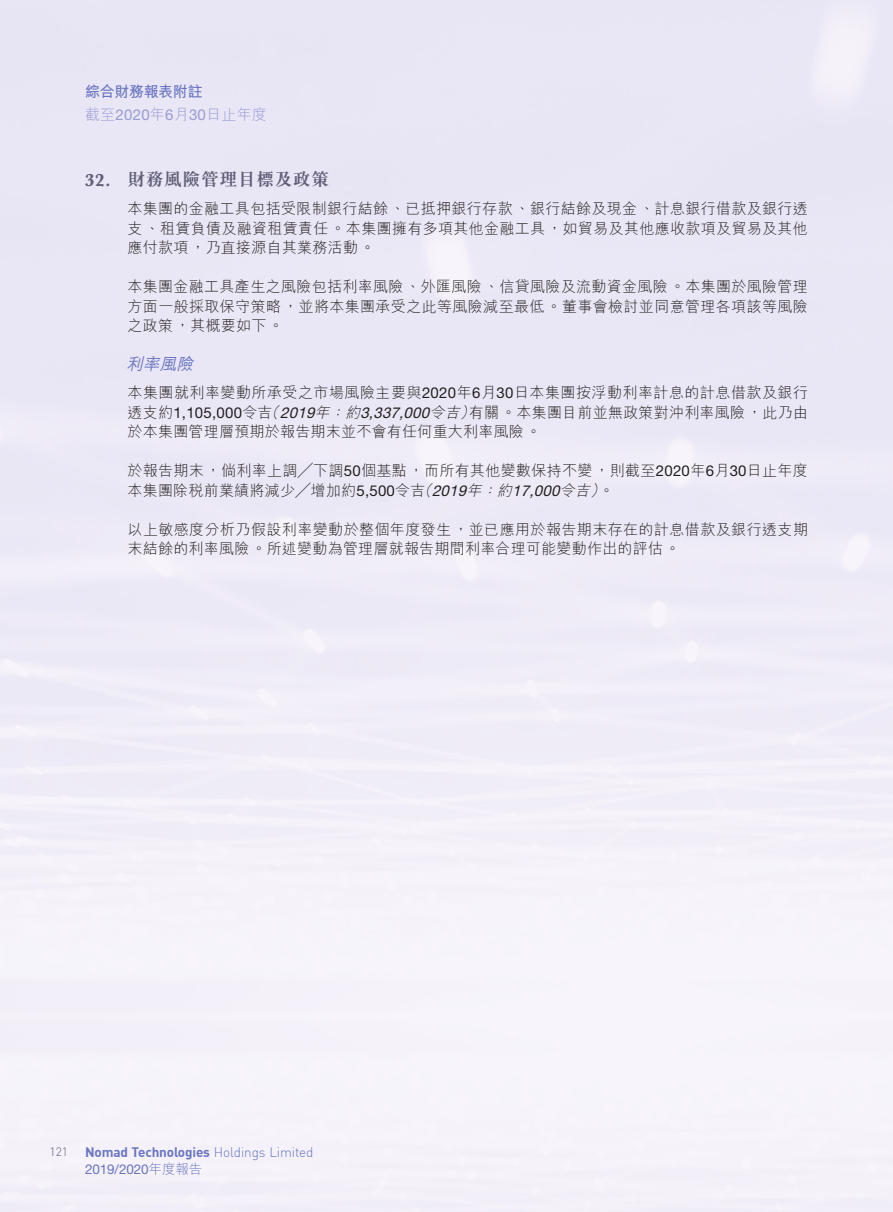
<style>
.page{position:relative;width:893px;height:1212px;background:#fff}
.page>*{position:absolute;margin:0;border:0;box-sizing:border-box;transform-origin:0 0}
.t1{font:700 18px "M Sung HK";letter-spacing:.02em;color:#615f78}
.t2{font:italic 500 16.5px "M Hei HK";color:#6975c0}
.t3{font:300 15px/19.5px "M Hei HK";letter-spacing:.02em;color:#231f20;text-align:justify}
.t4{font:300 15px "M Hei HK";letter-spacing:.015em;color:#999bd4}
.t5{font:700 15px "M Hei HK";letter-spacing:-.02em;color:#6975c0}
.t6{font:700 13.5px "DIN";letter-spacing:-.01em;color:#6975c0}
.t7{font:13.5px "Helvetica Neue LT Std";letter-spacing:-.01em;color:#6975c0}
.t8{font:300 12px "DIN";color:#615f78}
.s1{font-family:"Helvetica Neue LT Std";font-weight:400}
.s2{font-style:italic}
.s3{font-family:"Helvetica Neue LT Std";font-weight:400;font-style:italic}
.s4{font-weight:300}
.s5{font-family:"M Hei HK";font-weight:300}
</style>
<div class="page">
<p class="t5" style="left:85px;top:81px;width:119px">綜合財務報表附註</p>
<p class="t4" style="left:85px;top:104px;width:183px">截至<span class="s1">2020</span>年<span class="s1">6</span>月<span class="s1">30</span>日止年度</p>
<p class="t1" style="left:85px;top:167px;width:246px">32. 財務風險管理目標及政策</p>
<p class="t3" style="left:128px;top:198px;width:682px">本集團的金融工具包括受限制銀行結餘、已抵押銀行存款、銀行結餘及現金、計息銀行借款及銀行透支、租賃負債及融資租賃責任。本集團擁有多項其他金融工具，如貿易及其他應收款項及貿易及其他應付款項，乃直接源自其業務活動。</p>
<p class="t3" style="left:128px;top:276px;width:682px">本集團金融工具產生之風險包括利率風險、外匯風險、信貸風險及流動資金風險。本集團於風險管理方面一般採取保守策略，並將本集團承受之此等風險減至最低。董事會檢討並同意管理各項該等風險之政策，其概要如下。</p>
<p class="t2" style="left:126px;top:352px;width:73px">利率風險</p>
<p class="t3" style="left:128px;top:382px;width:682px">本集團就利率變動所承受之市場風險主要與<span class="s1">2020</span>年<span class="s1">6</span>月<span class="s1">30</span>日本集團按浮動利率計息的計息借款及銀行透支約<span class="s1">1,105,000</span>令吉<span class="s2">（</span><span class="s3">2019</span><span class="s2">年：約</span><span class="s3">3,337,000</span><span class="s2">令吉）</span>有關。本集團目前並無政策對沖利率風險，此乃由於本集團管理層預期於報告期末並不會有任何重大利率風險。</p>
<p class="t3" style="left:128px;top:460px;width:682px">於報告期末，倘利率上調╱下調<span class="s1">50</span>個基點，而所有其他變數保持不變，則截至<span class="s1">2020</span>年<span class="s1">6</span>月<span class="s1">30</span>日止年度本集團除稅前業績將減少╱增加約<span class="s1">5,500</span>令吉<span class="s2">（</span><span class="s3">2019</span><span class="s2">年：約</span><span class="s3">17,000</span><span class="s2">令吉）</span>。</p>
<p class="t3" style="left:128px;top:519px;width:682px">以上敏感度分析乃假設利率變動於整個年度發生，並已應用於報告期末存在的計息借款及銀行透支期末結餘的利率風險。所述變動為管理層就報告期間利率合理可能變動作出的評估。</p>
<p class="t8" style="left:50px;top:1144px;width:20px">121</p>
<p class="t6" style="left:85px;top:1143px;width:230px">Nomad Technologies <span class="s4">Holdings Limited</span></p>
<p class="t7" style="left:85px;top:1161px;width:119px">2019/2020<span class="s5">年度報告</span></p>
</div>
